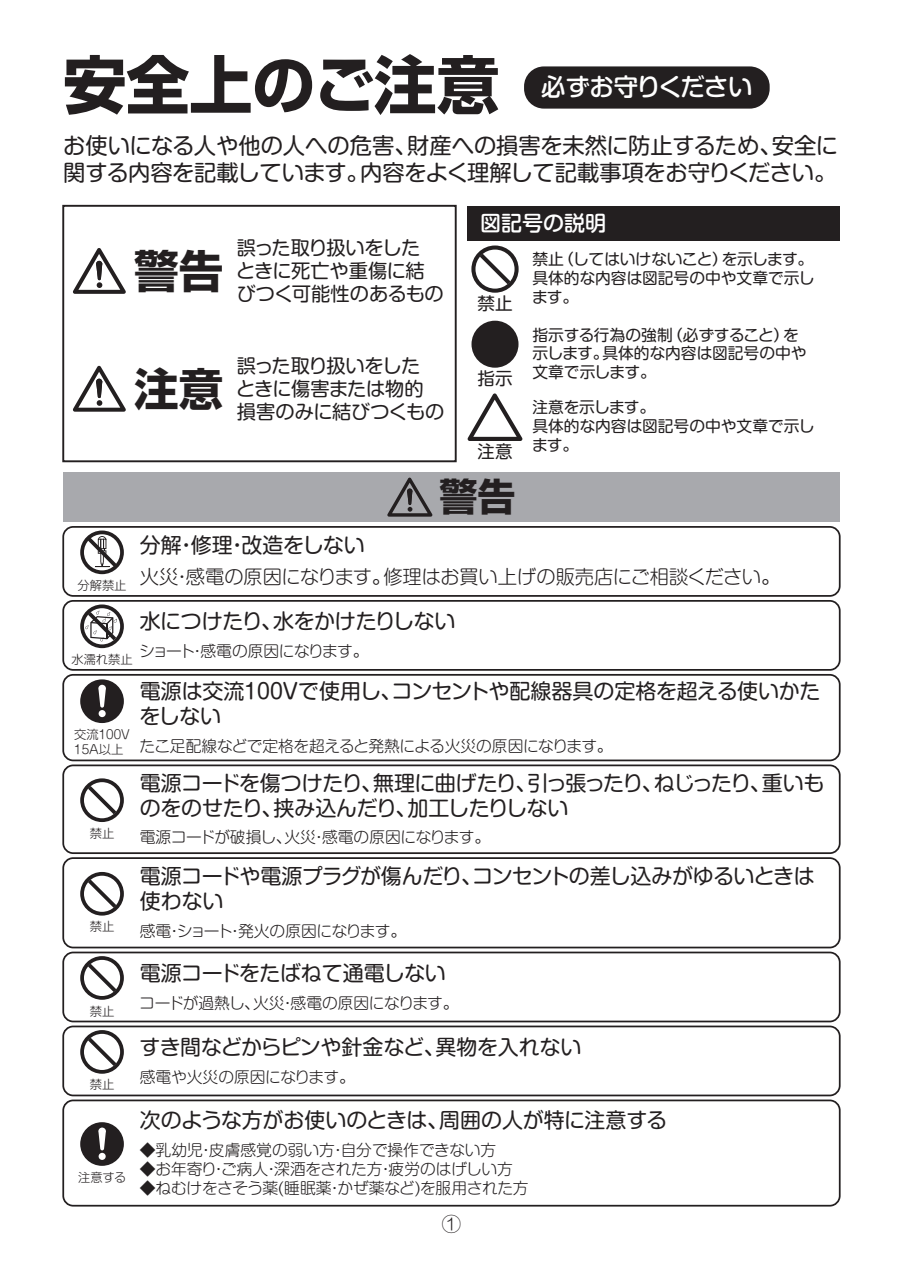
<style>
.page{position:relative;width:903px;height:1275px;background:#fff}
.page>*{position:absolute;margin:0;border:0;box-sizing:border-box;transform-origin:0 0}
.t1{font:700 63px "Shin Go Pro";color:#231f20}
.t2{font:700 44.62px "Shin Go Pro";color:#231f20}
.t3{font:700 37.98px "Shin Go Pro";color:#231f20}
.t4{font:500 24.5px "Shin M Go Pro";letter-spacing:-.025em;color:#fff}
.t5{font:22.22px/26.8px "Shin M Go Pro";letter-spacing:-.01em;color:#231f20}
.t6{font:21px/25.2px "Shin M Go Pro";letter-spacing:-.02em;color:#231f20}
.t7{font:21px/25.2px "Shin M Go Pro";color:#231f20}
.t8{font:500 21px "Shin M Go Pro";color:#fff}
.t9{font:19.25px/23.1px "Shin M Go Pro";letter-spacing:-.03em;color:#231f20}
.t10{font:300 19.25px "Shin M Go Pro";letter-spacing:-.01em;color:#231f20}
.t11{font:17.5px "Shin M Go Pro";color:#231f20}
.t12{font:300 15.75px "Shin M Go Pro";letter-spacing:-.02em;color:#231f20}
.t13{font:15.75px/18.9px "Shin M Go Pro";color:#231f20}
.t14{font:300 15.75px "Shin M Go Pro";color:#231f20}
.t15{font:300 15.75px "Shin M Go Pro";letter-spacing:-.04em;color:#231f20}
.t16{font:300 12.25px/14.7px "Shin M Go Pro";color:#231f20}
</style>
<div class="page">
<div style="left:524px;top:66px;width:246px;height:43px;background:#231f20;border-radius:20px"></div>
<div style="left:62px;top:205px;width:395px;height:257px;border:2px solid #231f20"></div>
<svg style="left:73px;top:248px;width:53px;height:46px"></svg>
<svg style="left:73px;top:366px;width:53px;height:46px"></svg>
<div style="left:468px;top:206px;width:372px;height:35px;background:#231f20"></div>
<svg style="left:471px;top:245px;width:48px;height:48px"></svg>
<div style="left:471px;top:321px;width:47px;height:47px;background:#231f20;border-radius:50%"></div>
<svg style="left:467px;top:393px;width:55px;height:48px"></svg>
<div style="left:63px;top:472px;width:777px;height:50px;background:#a8a9ad"></div>
<svg style="left:387px;top:478px;width:45px;height:39px"></svg>
<svg style="left:80px;top:530px;width:44px;height:44px"></svg>
<div style="left:62px;top:526px;width:778px;height:71px;border:2px solid #231f20;border-radius:10px"></div>
<div style="left:62px;top:952px;width:778px;height:70px;border:2px solid #231f20;border-radius:10px"></div>
<div style="left:62px;top:600px;width:778px;height:71px;border:2px solid #231f20;border-radius:10px"></div>
<svg style="left:80px;top:604px;width:44px;height:44px"></svg>
<div style="left:80px;top:679px;width:44px;height:44px;background:#231f20;border-radius:50%"></div>
<svg style="left:98px;top:685px;width:8px;height:23px"></svg>
<div style="left:99px;top:710px;width:7px;height:7px;background:#fff;border-radius:50%"></div>
<div style="left:80px;top:1122px;width:44px;height:44px;background:#231f20;border-radius:50%"></div>
<svg style="left:98px;top:1127px;width:8px;height:23px"></svg>
<div style="left:99px;top:1153px;width:7px;height:7px;background:#fff;border-radius:50%"></div>
<div style="left:62px;top:674px;width:778px;height:87px;border:2px solid #231f20;border-radius:10px"></div>
<svg style="left:80px;top:778px;width:44px;height:44px"></svg>
<svg style="left:80px;top:872px;width:44px;height:44px"></svg>
<svg style="left:80px;top:956px;width:44px;height:44px"></svg>
<div style="left:62px;top:1025px;width:778px;height:71px;border:2px solid #231f20;border-radius:10px"></div>
<svg style="left:80px;top:1030px;width:44px;height:44px"></svg>
<div style="left:62px;top:1099px;width:778px;height:107px;border:2px solid #231f20;border-radius:10px"></div>
<div style="left:62px;top:764px;width:778px;height:90px;border:2px solid #231f20;border-radius:10px"></div>
<div style="left:62px;top:857px;width:778px;height:91px;border:2px solid #231f20;border-radius:10px"></div>
<h1 class="t1" style="left:63px;top:35px;width:438px">安全上のご注意</h1>
<p class="t4" style="left:541px;top:67px;width:213px">必ずお守りください</p>
<p class="t5" style="left:63px;top:130px;width:776px">お使いになる人や他の人への危害、財産への損害を未然に防止するため、安全に関する内容を記載しています。内容をよく理解して記載事項をお守りください。</p>
<h2 class="t2" style="left:134px;top:235px;width:91px">警告</h2>
<p class="t9" style="left:236px;top:234px;width:209px">誤った取り扱いをした<br>ときに死亡や重傷に結びつく可能性のあるもの</p>
<h2 class="t2" style="left:134px;top:353px;width:91px">注意</h2>
<p class="t9" style="left:236px;top:352px;width:210px">誤った取り扱いをした<br>ときに傷害または物的損害のみに結びつくもの</p>
<p class="t8" style="left:480px;top:206px;width:127px">図記号の説明</p>
<p class="t11" style="left:477px;top:289px;width:36px">禁止</p>
<p class="t11" style="left:477px;top:364px;width:36px">指示</p>
<p class="t11" style="left:477px;top:437px;width:36px">注意</p>
<p class="t13" style="left:532px;top:248px;width:284px;text-align:justify">禁止（してはいけないこと）を示します。具体的な内容は図記号の中や文章で示します。</p>
<p class="t13" style="left:532px;top:323px;width:276px">指示する行為の強制（必ずすること）を示します。具体的な内容は図記号の中や文章で示します。</p>
<p class="t13" style="left:532px;top:396px;width:284px">注意を示します。<br>具体的な内容は図記号の中や文章で示します。</p>
<h3 class="t3" style="left:439px;top:467px;width:77px">警告</h3>
<p class="t6" style="left:140px;top:530px;width:227px">分解・修理・改造をしない</p>
<p class="t10" style="left:78px;top:561px;width:704px"><sub>分解禁止</sub> 火災・感電の原因になります。修理はお買い上げの販売店にご相談ください。</p>
<p class="t6" style="left:140px;top:606px;width:317px">水につけたり、水をかけたりしない</p>
<p class="t15" style="left:71px;top:638px;width:299px"><sub>水濡れ禁止</sub>ショート・感電の原因になります。</p>
<p class="t16" style="left:74px;top:725px;width:57px">交流100V<br>15A以上</p>
<p class="t7" style="left:139px;top:676px;width:682px">電源は交流100Vで使用し、コンセントや配線器具の定格を超える使いかたをしない</p>
<p class="t12" style="left:140px;top:733px;width:475px">たこ足配線などで定格を超えると発熱による火災の原因になります。</p>
<p class="t6" style="left:140px;top:767px;width:686px">電源コードを傷つけたり、無理に曲げたり、引っ張ったり、ねじったり、重いものをのせたり、挟み込んだり、加工したりしない</p>
<p class="t16" style="left:90px;top:824px;width:26px">禁止</p>
<p class="t12" style="left:140px;top:825px;width:352px">電源コードが破損し、火災・感電の原因になります。</p>
<p class="t16" style="left:90px;top:918px;width:26px">禁止</p>
<p class="t16" style="left:90px;top:1002px;width:26px">禁止</p>
<p class="t16" style="left:90px;top:1076px;width:26px">禁止</p>
<p class="t16" style="left:78px;top:1168px;width:50px">注意する</p>
<p class="t6" style="left:140px;top:861px;width:676px">電源コードや電源プラグが傷んだり、コンセントの差し込みがゆるいときは使わない</p>
<p class="t12" style="left:140px;top:918px;width:268px">感電・ショート・発火の原因になります。</p>
<p class="t6" style="left:140px;top:958px;width:308px">電源コードをたばねて通電しない</p>
<p class="t12" style="left:139px;top:990px;width:321px">コードが過熱し、火災・感電の原因になります。</p>
<p class="t6" style="left:140px;top:1032px;width:443px">すき間などからピンや針金など、異物を入れない</p>
<p class="t12" style="left:140px;top:1064px;width:216px">感電や火災の原因になります。</p>
<p class="t6" style="left:140px;top:1105px;width:529px">次のような方がお使いのときは、周囲の人が特に注意する</p>
<p class="t14" style="left:140px;top:1137px;width:358px">◆乳幼児・皮膚感覚の弱い方・自分で操作できない方</p>
<p class="t12" style="left:140px;top:1156px;width:374px">◆お年寄り・ご病人・深酒をされた方・疲労のはげしい方</p>
<p class="t12" style="left:140px;top:1175px;width:390px">◆ねむけをさそう薬(睡眠薬・かぜ薬など)を服用された方</p>
</div>
